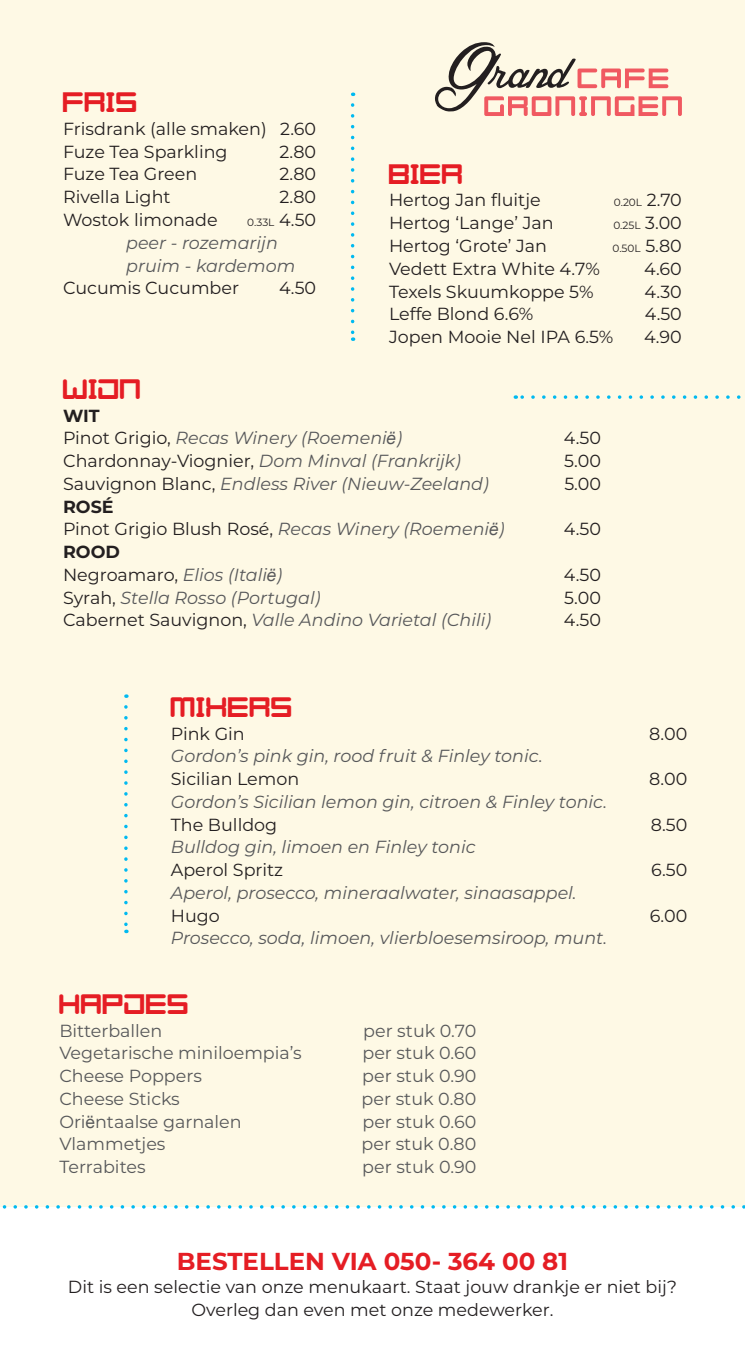
<style>
.page{position:relative;width:745px;height:1365px;background:#fff}
.page>*{position:absolute;margin:0;border:0;box-sizing:border-box;transform-origin:0 0}
.t1{font:31.5px "Azertype";color:#e51d24}
.t2{font:700 24.5px "Montserrat";color:#e51d24}
.t3{font:17.5px/22.8px "Montserrat";color:#231f20}
.t4{font:italic 17.5px/22.8px "Montserrat";color:#57585a}
.t5{font:17.5px "Montserrat";color:#57585a}
.t6{font:10.5px "Montserrat";color:#231f20}
.s1{font-size:17.5px}
.s2{font-weight:700;font-style:normal;color:#231f20}
.s3{font-style:normal;color:#231f20}
.s4{font-family:"Helvetica Neue"}
.s5{font-style:italic;color:#57585a}
.s6{font-weight:700}
.s7{font-family:"Helvetica Neue";font-style:italic;color:#57585a}
</style>
<div class="page">
<div style="left:0;top:0;width:744px;height:1206px;background:#fef9e5"></div>
<svg style="left:435px;top:42px;width:246px;height:74px"></svg>
<svg style="left:350px;top:105px;width:4px;height:236px"></svg>
<svg style="left:515px;top:395px;width:230px;height:4px"></svg>
<svg style="left:124px;top:706px;width:4px;height:227px"></svg>
<svg style="left:0;top:1204px;width:745px;height:4px"></svg>
<h1 class="t1" style="left:63px;top:88px;width:76px">FRIS</h1>
<p class="t3" style="left:63px;top:117px;width:254px">Frisdrank (alle smaken) 2.60<br>Fuze Tea Sparkling</p>
<p class="t3" style="left:279px;top:139px;width:38px">2.80</p>
<p class="t3" style="left:63px;top:162px;width:136px">Fuze Tea Green</p>
<p class="t3" style="left:279px;top:162px;width:38px">2.80</p>
<p class="t3" style="left:63px;top:185px;width:109px">Rivella Light</p>
<p class="t3" style="left:279px;top:185px;width:38px">2.80</p>
<p class="t3" style="left:63px;top:208px;width:156px">Wostok limonade</p>
<p class="t6" style="left:247px;top:215px;width:70px">0.33L <span class="s1">4.50</span></p>
<p class="t4" style="left:126px;top:230px;width:170px">peer - rozemarijn pruim - kardemom</p>
<p class="t3" style="left:63px;top:276px;width:177px">Cucumis Cucumber</p>
<p class="t3" style="left:279px;top:276px;width:39px">4.50</p>
<h1 class="t1" style="left:389px;top:160px;width:76px">BIER</h1>
<p class="t3" style="left:389px;top:188px;width:153px">Hertog Jan fluitje</p>
<p class="t6" style="left:613px;top:195px;width:69px">0.20L <span class="s1">2.70</span></p>
<p class="t3" style="left:389px;top:211px;width:166px">Hertog ‘Lange’ Jan</p>
<p class="t6" style="left:613px;top:218px;width:70px">0.25L <span class="s1">3.00</span></p>
<p class="t3" style="left:389px;top:234px;width:159px">Hertog ‘Grote’ Jan</p>
<p class="t6" style="left:612px;top:241px;width:71px">0.50L <span class="s1">5.80</span></p>
<p class="t3" style="left:389px;top:256px;width:212px">Vedett Extra White 4.7%</p>
<p class="t3" style="left:643px;top:256px;width:39px">4.60</p>
<p class="t3" style="left:389px;top:279px;width:206px">Texels Skuumkoppe 5%</p>
<p class="t3" style="left:644px;top:279px;width:39px">4.30</p>
<p class="t3" style="left:389px;top:302px;width:145px">Leffe Blond 6.6%</p>
<p class="t3" style="left:644px;top:302px;width:39px">4.50</p>
<p class="t3" style="left:389px;top:325px;width:226px">Jopen Mooie Nel IPA 6.5%</p>
<p class="t3" style="left:643px;top:325px;width:39px">4.90</p>
<h1 class="t1" style="left:63px;top:375px;width:80px">WIJN</h1>
<p class="t4" style="left:63px;top:403px;width:340px"><span class="s2">WIT<br></span><span class="s3">Pinot Grigio,</span> Recas Winery (Roemeni<span class="s4">ë</span>)</p>
<p class="t3" style="left:563px;top:426px;width:39px">4.50</p>
<p class="t3" style="left:63px;top:449px;width:399px">Chardonnay-Viognier, <span class="s5">Dom Minval (Frankrijk)</span></p>
<p class="t3" style="left:564px;top:449px;width:38px">5.00</p>
<p class="t4" style="left:63px;top:471px;width:427px"><span class="s3">Sauvignon Blanc,</span> Endless River (Nieuw-Zeeland)</p>
<p class="t3" style="left:564px;top:471px;width:38px">5.00</p>
<p class="t3" style="left:63px;top:494px;width:442px"><span class="s6">ROSÉ<br></span>Pinot Grigio Blush Rosé, <span class="s5">Recas Winery (Roemeni</span><span class="s7">ë</span><span class="s5">)</span></p>
<p class="t3" style="left:563px;top:517px;width:39px">4.50</p>
<p class="t4" style="left:63px;top:540px;width:221px"><span class="s2">ROOD<br></span><span class="s3">Negroamaro,</span> Elios (Itali<span class="s4">ë</span>)</p>
<p class="t3" style="left:563px;top:562px;width:39px">4.50</p>
<p class="t4" style="left:63px;top:585px;width:259px"><span class="s3">Syrah,</span> Stella Rosso (Portugal)</p>
<p class="t3" style="left:564px;top:585px;width:38px">5.00</p>
<p class="t4" style="left:63px;top:608px;width:429px"><span class="s3">Cabernet Sauvignon,</span> Valle Andino Varietal (Chili)</p>
<p class="t3" style="left:563px;top:608px;width:39px">4.50</p>
<h1 class="t1" style="left:171px;top:693px;width:124px">MIXERS</h1>
<p class="t3" style="left:171px;top:721px;width:75px">Pink Gin</p>
<p class="t3" style="left:649px;top:721px;width:40px">8.00</p>
<p class="t4" style="left:171px;top:744px;width:373px">Gordon’s pink gin, rood fruit &amp; Finley tonic.</p>
<p class="t3" style="left:171px;top:766px;width:130px">Sicilian Lemon</p>
<p class="t3" style="left:649px;top:766px;width:40px">8.00</p>
<p class="t4" style="left:171px;top:789px;width:437px">Gordon’s Sicilian lemon gin, citroen &amp; Finley tonic.</p>
<p class="t3" style="left:171px;top:812px;width:108px">The Bulldog</p>
<p class="t3" style="left:650px;top:812px;width:38px">8.50</p>
<p class="t4" style="left:171px;top:835px;width:306px">Bulldog gin, limoen en Finley tonic</p>
<p class="t3" style="left:171px;top:857px;width:114px">Aperol Spritz</p>
<p class="t3" style="left:651px;top:857px;width:38px">6.50</p>
<p class="t4" style="left:171px;top:880px;width:407px">Aperol, prosecco, mineraalwater, sinaasappel.</p>
<p class="t3" style="left:171px;top:903px;width:50px">Hugo</p>
<p class="t3" style="left:649px;top:903px;width:39px">6.00</p>
<p class="t4" style="left:171px;top:926px;width:437px">Prosecco, soda, limoen, vlierbloesemsiroop, munt.</p>
<h1 class="t1" style="left:59px;top:990px;width:132px">HAPJES</h1>
<p class="t5" style="left:59px;top:1018px;width:104px">Bitterballen</p>
<p class="t5" style="left:363px;top:1018px;width:115px">per stuk 0.70</p>
<p class="t5" style="left:59px;top:1041px;width:244px">Vegetarische miniloempia’s</p>
<p class="t5" style="left:362px;top:1041px;width:115px">per stuk 0.60</p>
<p class="t5" style="left:59px;top:1063px;width:144px">Cheese Poppers</p>
<p class="t5" style="left:362px;top:1063px;width:115px">per stuk 0.90</p>
<p class="t5" style="left:59px;top:1086px;width:122px">Cheese Sticks</p>
<p class="t5" style="left:361px;top:1086px;width:116px">per stuk 0.80</p>
<p class="t5" style="left:59px;top:1109px;width:184px">Ori<span class="s4">ë</span>ntaalse garnalen</p>
<p class="t5" style="left:362px;top:1109px;width:115px">per stuk 0.60</p>
<p class="t5" style="left:59px;top:1132px;width:108px">Vlammetjes</p>
<p class="t5" style="left:361px;top:1132px;width:116px">per stuk 0.80</p>
<p class="t5" style="left:59px;top:1154px;width:88px">Terrabites</p>
<p class="t5" style="left:362px;top:1154px;width:115px">per stuk 0.90</p>
<h2 class="t2" style="left:177px;top:1243px;width:392px">BESTELLEN VIA 050- 364 00 81</h2>
<p class="t3" style="left:68px;top:1274px;width:610px;text-align:center">Dit is een selectie van onze menukaart. Staat jouw drankje er niet bij?<br>Overleg dan even met onze medewerker.</p>
</div>
